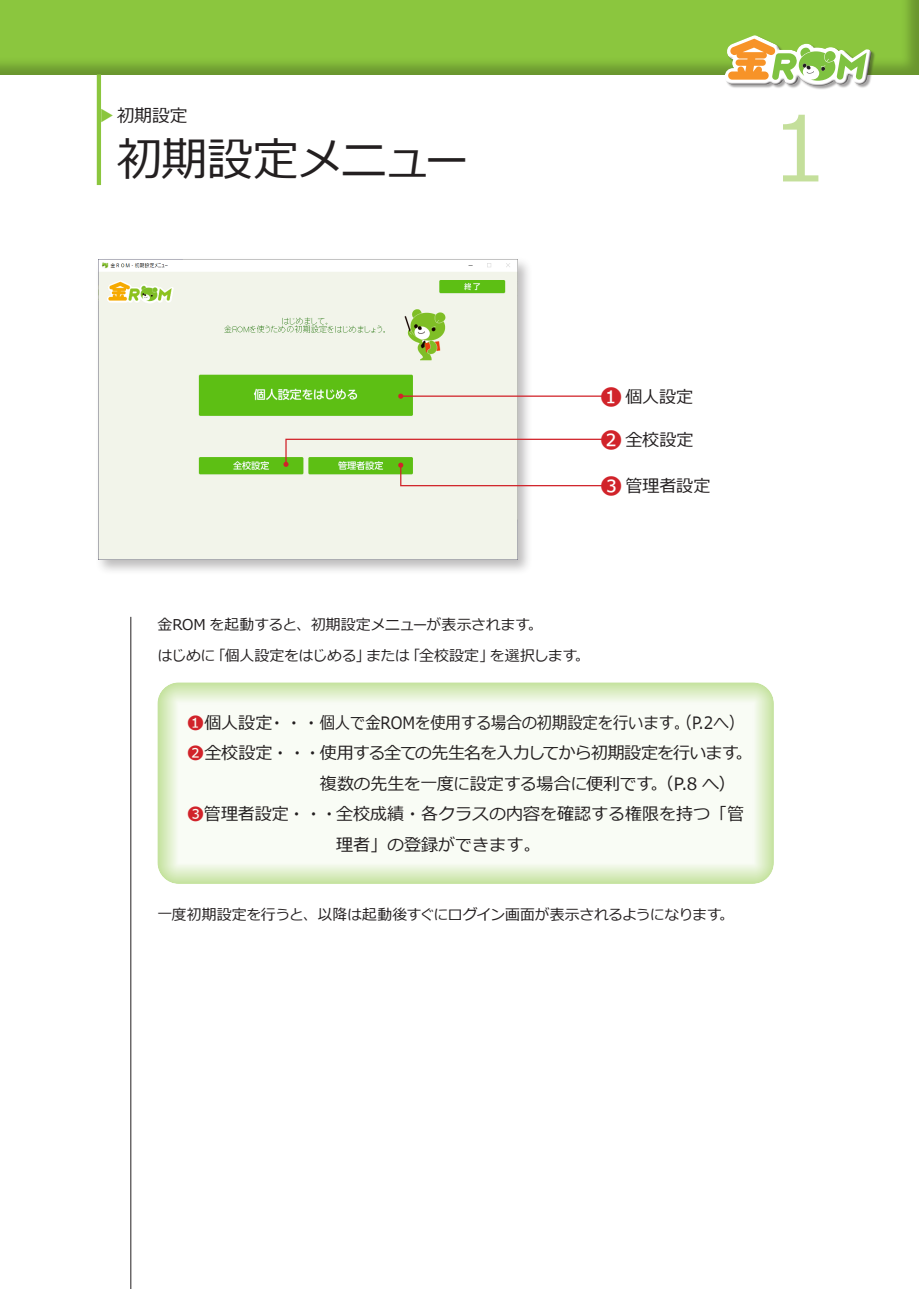
<style>
.page{position:relative;width:919px;height:1289px;background:#fff}
.page>*{position:absolute;margin:0;border:0;box-sizing:border-box;transform-origin:0 0}
.t1{font:90.3px "Meiryo UI";color:#c4df9b}
.t2{font:45.75px "Meiryo";letter-spacing:-.02em;color:#231f20}
.t3{font:17.7px "Meiryo";color:#231f20}
.t4{font:16.95px "Meiryo";letter-spacing:-.005em;color:#231f20}
.t5{font:16.95px "Meiryo";letter-spacing:-.05em;color:#231f20}
.t6{font:14.85px/30.6px "Meiryo";letter-spacing:-.02em;color:#231f20}
.s1{color:#8bc63e}
.s2{font-size:22.35px;color:#d1232a}
.s3{color:#d1232a}
</style>
<div class="page">
<div style="left:0;top:0;width:918px;height:77px;background:#231f20;opacity:.28"></div>
<div style="left:725px;top:36px;width:150px;height:54px;background:#231f20;opacity:.4"></div>
<div style="left:722px;top:32px;width:149px;height:52px;background:#fff;opacity:.75"></div>
<div style="left:725px;top:44px;width:149px;height:42px;background:#231f20;opacity:.75"></div>
<hr style="left:97px;top:77px;width:4px;height:106px;background:#8bc63e">
<hr style="left:130px;top:617px;width:1px;height:671px;background:#231f20">
<div style="left:144px;top:672px;width:644px;height:213px;background:#fff;opacity:.95"></div>
<div style="left:95px;top:256px;width:438px;height:319px;background:#231f20;opacity:.3"></div>
<img style="left:98px;top:259px;width:419px;height:301px">
<hr style="left:401px;top:395px;width:201px;height:2px;background:#d1232a">
<svg style="left:398px;top:393px;width:5px;height:6px"></svg>
<svg style="left:283px;top:438px;width:320px;height:49px"></svg>
<p class="t3" style="left:97px;top:103px;width:92px"><span class="s1">▶</span> 初期設定</p>
<h2 class="t2" style="left:117px;top:128px;width:354px">初期設定メニュー</h2>
<h1 class="t1" style="left:771px;top:86px;width:58px">1</h1>
<p class="t4" style="left:600px;top:384px;width:94px"><span class="s2">❶</span> 個人設定</p>
<p class="t4" style="left:600px;top:428px;width:95px"><span class="s2">❷</span> 全校設定</p>
<p class="t4" style="left:600px;top:474px;width:112px"><span class="s2">❸</span> 管理者設定</p>
<p class="t6" style="left:157px;top:610px;width:434px">金ROM を起動すると、初期設定メニューが表示されます。<br>はじめに「個人設定をはじめる」または「全校設定」を選択します。</p>
<p class="t4" style="left:187px;top:710px;width:558px"><span class="s3">❶</span>個人設定・・・個人で金ROMを使用する場合の初期設定を行います。（P.2へ）</p>
<p class="t5" style="left:187px;top:741px;width:567px"><span class="s3">❷</span>全校設定・・・使用する全ての先生名を入力してから初期設定を行います。</p>
<p class="t4" style="left:320px;top:771px;width:417px">複数の先生を一度に設定する場合に便利です。（P.8 へ）</p>
<p class="t4" style="left:187px;top:802px;width:558px"><span class="s3">❸</span>管理者設定・・・全校成績・各クラスの内容を確認する権限を持つ「管</p>
<p class="t4" style="left:336px;top:833px;width:206px">理者」の登録ができます。</p>
<p class="t6" style="left:157px;top:900px;width:578px">一度初期設定を行うと、以降は起動後すぐにログイン画面が表示されるようになります。</p>
</div>
